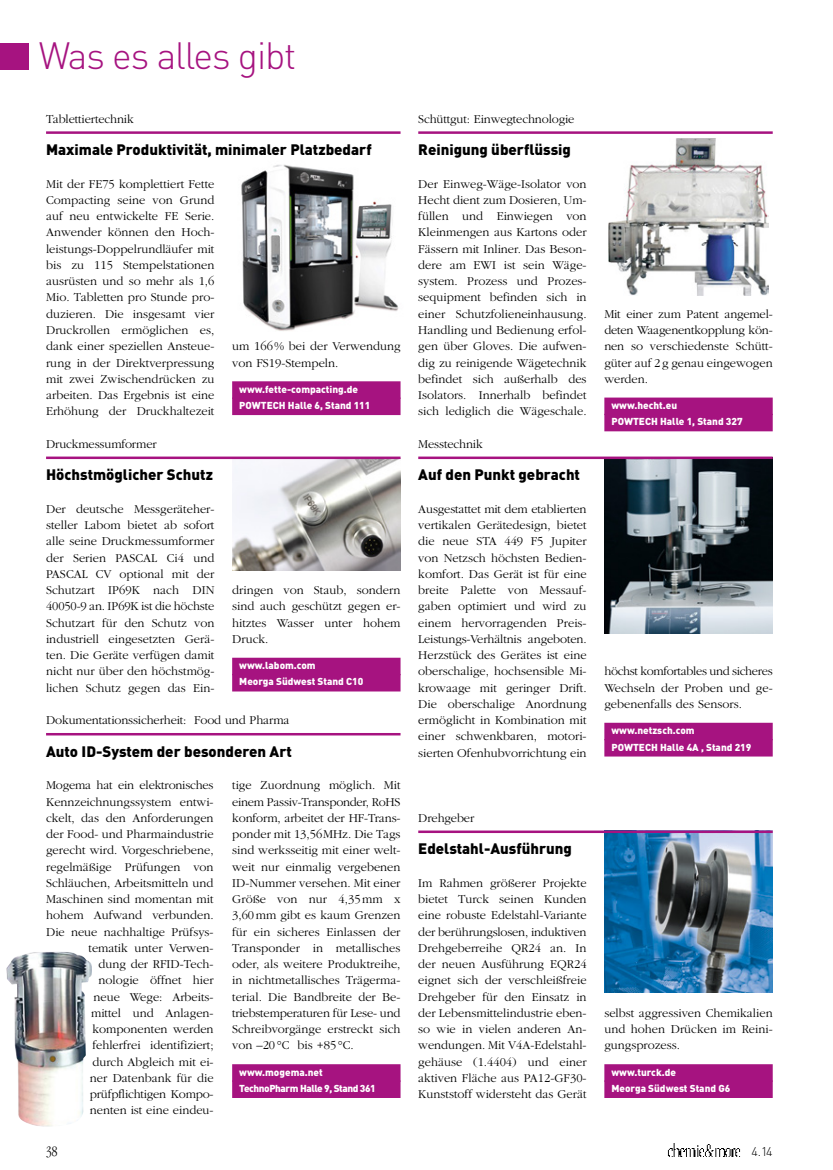
<style>
.page{position:relative;width:833px;height:1170px;background:#fff}
.page>*{position:absolute;margin:0;border:0;box-sizing:border-box;transform-origin:0 0}
.t1{font:300 37.5px "DIN Pro";letter-spacing:-.03em;color:#a61380}
.t2{font:900 15px "DIN Pro";color:#000}
.t3{font:300 condensed 15px "Garamond IT Cby BT";color:#000}
.t4{font:300 12.5px/16.2px "Garamond";color:#000;text-align:justify}
.t5{font:300 12.5px "DIN Pro";color:#000}
.t6{font:900 10px/16.2px "DIN Pro";color:#fff}
.t7{font:900 10px/16.2px "DIN Pro";letter-spacing:-.04em;color:#fff}
</style>
<div class="page">
<img style="left:667px;top:1143px;width:73px;height:13px">
<div style="left:0;top:43px;width:28px;height:26px;background:#a61380"></div>
<img style="left:604px;top:833px;width:168px;height:159px">
<img style="left:604px;top:459px;width:168px;height:175px">
<img style="left:232px;top:459px;width:168px;height:111px">
<hr style="left:46px;top:131px;width:354px;height:3px;background:#a61380">
<img style="left:241px;top:164px;width:158px;height:167px">
<div style="left:232px;top:381px;width:168px;height:18px;background:#a61380"></div>
<div style="left:232px;top:397px;width:168px;height:18px;background:#a61380"></div>
<hr style="left:418px;top:131px;width:354px;height:3px;background:#a61380">
<img style="left:609px;top:139px;width:159px;height:156px">
<div style="left:604px;top:397px;width:168px;height:18px;background:#a61380"></div>
<div style="left:604px;top:414px;width:168px;height:17px;background:#a61380"></div>
<hr style="left:46px;top:456px;width:354px;height:3px;background:#a61380">
<div style="left:232px;top:657px;width:168px;height:18px;background:#a61380"></div>
<div style="left:232px;top:674px;width:168px;height:17px;background:#a61380"></div>
<hr style="left:418px;top:456px;width:354px;height:3px;background:#a61380">
<div style="left:604px;top:722px;width:168px;height:18px;background:#a61380"></div>
<div style="left:604px;top:739px;width:168px;height:17px;background:#a61380"></div>
<hr style="left:418px;top:830px;width:354px;height:3px;background:#a61380">
<hr style="left:46px;top:733px;width:354px;height:2px;background:#a61380">
<div style="left:232px;top:1064px;width:168px;height:17px;background:#a61380"></div>
<div style="left:232px;top:1080px;width:168px;height:17px;background:#a61380"></div>
<img style="left:6px;top:952px;width:86px;height:174px">
<div style="left:604px;top:1064px;width:168px;height:17px;background:#a61380"></div>
<div style="left:604px;top:1080px;width:168px;height:17px;background:#a61380"></div>
<h1 class="t1" style="left:39px;top:30px;width:259px">Was es alles gibt</h1>
<p class="t4" style="left:46px;top:111px;width:89px">Tablettiertechnik</p>
<p class="t2" style="left:46px;top:139px;width:327px">Maximale Produktivität, minimaler Platzbedarf</p>
<p class="t4" style="left:46px;top:176px;width:170px">Mit der FE75 komplettiert Fette Compacting seine von Grund auf neu entwickelte FE Serie.<br>Anwender können den Hoch&shy;leistungs-Doppelrundläufer mit bis zu 115 Stempelstationen ausrüsten und so mehr als 1,6<br>Mio. Tabletten pro Stunde pro&shy;duzieren. Die insgesamt vier Druckrollen ermöglichen es, dank einer speziellen Ansteue&shy;rung in der Direktverpressung mit zwei Zwischendrücken zu arbeiten. Das Ergebnis ist eine Erhöhung der Druckhaltezeit</p>
<p class="t4" style="left:232px;top:338px;width:170px">um 166 % bei der Verwendung von FS19-Stempeln.</p>
<p class="t6" style="left:239px;top:380px;width:133px">www.fette-compacting.de<br>POWTECH Halle 6, Stand 111</p>
<p class="t4" style="left:46px;top:436px;width:112px">Druckmessumformer</p>
<p class="t2" style="left:46px;top:464px;width:168px">Höchstmöglicher Schutz</p>
<p class="t4" style="left:46px;top:501px;width:170px">Der deutsche Messgeräteher&shy;steller Labom bietet ab sofort alle seine Druckmessumformer der Serien PASCAL Ci4 und PASCAL CV optional mit der Schutzart IP69K nach DIN 40050-9 an. IP69K ist die höchste Schutzart für den Schutz von industriell eingesetzten Gerä&shy;ten. Die Geräte verfügen damit nicht nur über den höchstmög&shy;lichen Schutz gegen das Ein-</p>
<p class="t4" style="left:232px;top:582px;width:170px">dringen von Staub, sondern sind auch geschützt gegen er&shy;hitztes Wasser unter hohem Druck.</p>
<p class="t6" style="left:239px;top:657px;width:126px">www.labom.com<br>Meorga Südwest Stand C10</p>
<p class="t4" style="left:46px;top:712px;width:245px">Dokumentationssicherheit: Food und Pharma</p>
<p class="t2" style="left:46px;top:741px;width:247px">Auto ID-System der besonderen Art</p>
<p class="t4" style="left:46px;top:777px;width:169px;text-align:right">Mogema hat ein elektronisches<br>Kennzeichnungssystem entwi&shy;ckelt, das den Anforderungen der Food- und Pharmaindustrie gerecht wird. Vorgeschriebene, regelmäßige Prüfungen von<br>Schläuchen, Arbeitsmitteln und<br>Maschinen sind momentan mit hohem Aufwand verbunden.<br>Die neue nachhaltige Prüfsys&shy;tematik unter Verwen-<br>dung der RFID-Tech-<br>nologie öffnet hier<br>neue Wege: Arbeits-<br>mittel und Anlagen&shy;komponenten werden fehlerfrei identifiziert;<br>durch Abgleich mit ei-<br>ner Datenbank für die prüfpflichtigen Kompo-<br>nenten ist eine eindeu-</p>
<p class="t4" style="left:232px;top:777px;width:170px">tige Zuordnung möglich. Mit einem Passiv-Transponder, RoHS konform, arbeitet der HF-Trans&shy;ponder mit 13,56MHz. Die Tags sind werksseitig mit einer welt&shy;weit nur einmalig vergebenen ID-Nummer versehen. Mit einer Größe von nur 4,35 mm x 3,60 mm gibt es kaum Grenzen für ein sicheres Einlassen der Transponder in metallisches oder, als weitere Produktreihe, in nichtmetallisches Trägerma&shy;terial. Die Bandbreite der Be&shy;triebstemperaturen für Lese- und Schreibvorgänge erstreckt sich von –20 °C bis +85 °C.</p>
<p class="t7" style="left:239px;top:1063px;width:138px">www.mogema.net<br>TechnoPharm Halle 9, S tand 361</p>
<p class="t4" style="left:418px;top:111px;width:158px">Schüttgut: Einwegtechnologie</p>
<p class="t2" style="left:418px;top:139px;width:154px">Reinigung überflüssig</p>
<p class="t4" style="left:418px;top:176px;width:170px">Der Einweg-Wäge-Isolator von Hecht dient zum Dosieren, Um&shy;füllen und Einwiegen von Kleinmengen aus Kartons oder Fässern mit Inliner. Das Beson&shy;dere am EWI ist sein Wäge&shy;system. Prozess und Prozes&shy;sequipment befinden sich in einer Schutzfolieneinhausung.<br>Handling und Bedienung erfol&shy;gen über Gloves. Die aufwen&shy;dig zu reinigende Wägetechnik befindet sich außerhalb des Isolators. Innerhalb befindet sich lediglich die Wägeschale.</p>
<p class="t4" style="left:418px;top:436px;width:66px">Messtechnik</p>
<p class="t2" style="left:418px;top:464px;width:163px">Auf den Punkt gebracht</p>
<p class="t4" style="left:418px;top:501px;width:170px">Ausgestattet mit dem etablierten vertikalen Gerätedesign, bietet die neue STA 449 F5 Jupiter von Netzsch höchsten Bedien&shy;komfort. Das Gerät ist für eine breite Palette von Messauf&shy;gaben optimiert und wird zu einem hervorragenden Preis-Leistungs-Verhältnis angeboten.<br>Herzstück des Gerätes ist eine oberschalige, hochsensible Mi&shy;krowaage mit geringer Drift.<br>Die oberschalige Anordnung ermöglicht in Kombination mit einer schwenkbaren, motori&shy;sierten Ofenhubvorrichtung ein</p>
<p class="t4" style="left:418px;top:809px;width:58px">Drehgeber</p>
<p class="t2" style="left:418px;top:838px;width:155px">Edelstahl-Ausführung</p>
<p class="t4" style="left:418px;top:874px;width:170px">Im Rahmen größerer Projekte bietet Turck seinen Kunden eine robuste Edelstahl-Variante der berührungslosen, induktiven Drehgeberreihe QR24 an. In der neuen Ausführung EQR24 eignet sich der verschleißfreie Drehgeber für den Einsatz in der Lebensmittelindustrie eben&shy;so wie in vielen anderen An&shy;wendungen. Mit V4A-Edelstahl&shy;gehäuse (1.4404) und einer aktiven Fläche aus PA12-GF30- Kunststoff widersteht das Gerät</p>
<p class="t4" style="left:604px;top:306px;width:170px">Mit einer zum Patent angemel&shy;deten Waagenentkopplung kön&shy;nen so verschiedenste Schütt&shy;güter auf 2 g genau eingewogen werden.</p>
<p class="t6" style="left:611px;top:397px;width:133px">www.hecht.eu<br>POWTECH Halle 1, Stand 327</p>
<p class="t4" style="left:604px;top:663px;width:170px">höchst komfortables und sicheres Wechseln der Proben und ge&shy;gebenenfalls des Sensors.</p>
<p class="t6" style="left:611px;top:722px;width:141px">www.netzsch.com<br>POWTECH Halle 4A , Stand 219</p>
<p class="t4" style="left:604px;top:1004px;width:170px">selbst aggressiven Chemikalien und hohen Drücken im Reini&shy;gungsprozess.</p>
<p class="t6" style="left:611px;top:1063px;width:120px">www.turck.de<br>Meorga Südwest Stand G6</p>
<p class="t3" style="left:46px;top:1142px;width:13px">38</p>
<p class="t5" style="left:751px;top:1142px;width:23px">4.14</p>
</div>
